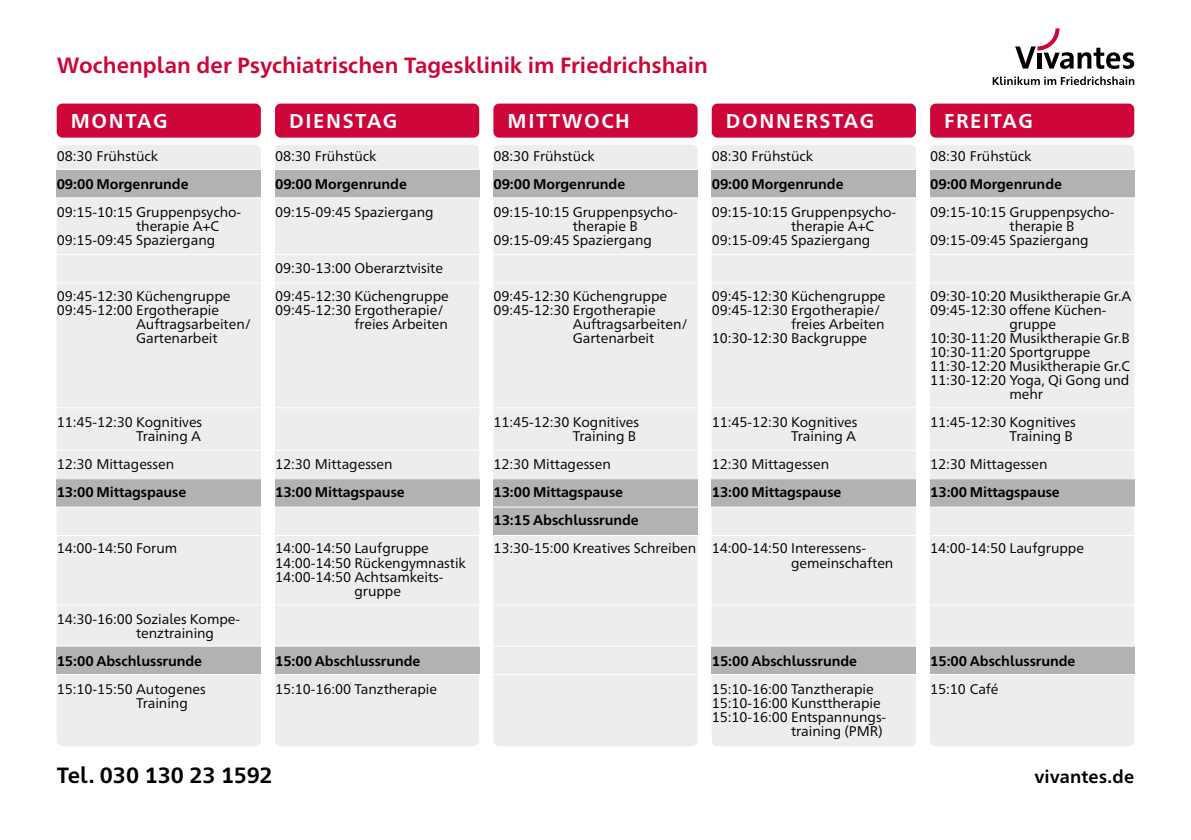
<style>
.page{position:relative;width:1191px;height:840px;background:#fff}
.page>*{position:absolute;margin:0;border:0;box-sizing:border-box;transform-origin:0 0}
.t1{font:700 22px "Frutiger Neue 1450 Pro";color:#ce0539}
.t2{font:700 22px "Frutiger Neue 1450 Pro";letter-spacing:-.005em;color:#000}
.t3{font:700 20px "Frutiger Neue 1450 Pro";letter-spacing:.08em;color:#fff}
.t4{font:700 18px "Frutiger Neue 1450 Pro";letter-spacing:.005em;color:#000}
.t5{font:14px/14px "Frutiger Neue 1450 Pro";letter-spacing:-.005em;color:#000}
.t6{font:700 14px "Frutiger Neue 1450 Pro";letter-spacing:-.005em;color:#000}
</style>
<div class="page">
<div style="left:275px;top:145px;width:204px;height:601px;background:#ededed;border-radius:6px"></div>
<div style="left:493px;top:145px;width:204px;height:601px;background:#ededed;border-radius:6px"></div>
<div style="left:711px;top:145px;width:205px;height:601px;background:#ededed;border-radius:6px"></div>
<div style="left:930px;top:145px;width:204px;height:601px;background:#ededed;border-radius:6px"></div>
<div style="left:57px;top:145px;width:204px;height:601px;background:#ededed;border-radius:6px"></div>
<svg style="left:1015px;top:28px;width:119px;height:41px"></svg>
<svg style="left:992px;top:76px;width:142px;height:9px"></svg>
<div style="left:57px;top:103px;width:204px;height:34px;background:#ce0539;border-radius:6px"></div>
<div style="left:275px;top:103px;width:204px;height:34px;background:#ce0539;border-radius:6px"></div>
<div style="left:493px;top:103px;width:204px;height:34px;background:#ce0539;border-radius:6px"></div>
<div style="left:711px;top:103px;width:205px;height:34px;background:#ce0539;border-radius:6px"></div>
<div style="left:57px;top:169px;width:204px;height:29px;background:#b3b2b2"></div>
<div style="left:275px;top:169px;width:204px;height:29px;background:#b3b2b2"></div>
<div style="left:493px;top:169px;width:204px;height:29px;background:#b3b2b2"></div>
<div style="left:711px;top:169px;width:205px;height:29px;background:#b3b2b2"></div>
<div style="left:930px;top:169px;width:204px;height:29px;background:#b3b2b2"></div>
<div style="left:930px;top:478px;width:204px;height:29px;background:#b3b2b2"></div>
<div style="left:711px;top:478px;width:205px;height:29px;background:#b3b2b2"></div>
<div style="left:493px;top:478px;width:204px;height:29px;background:#b3b2b2"></div>
<div style="left:493px;top:507px;width:204px;height:28px;background:#b3b2b2"></div>
<div style="left:275px;top:478px;width:204px;height:29px;background:#b3b2b2"></div>
<div style="left:275px;top:645px;width:204px;height:29px;background:#b3b2b2"></div>
<div style="left:57px;top:645px;width:204px;height:29px;background:#b3b2b2"></div>
<div style="left:711px;top:645px;width:205px;height:29px;background:#b3b2b2"></div>
<div style="left:930px;top:645px;width:204px;height:29px;background:#b3b2b2"></div>
<div style="left:57px;top:478px;width:204px;height:29px;background:#b3b2b2"></div>
<div style="left:930px;top:103px;width:204px;height:34px;background:#ce0539;border-radius:6px"></div>
<hr style="left:45px;top:169px;width:1100px;height:1px;background:#fff">
<hr style="left:45px;top:197px;width:1100px;height:1px;background:#fff">
<hr style="left:45px;top:254px;width:1100px;height:1px;background:#fff">
<hr style="left:45px;top:282px;width:1100px;height:1px;background:#fff">
<hr style="left:45px;top:407px;width:1100px;height:1px;background:#fff">
<hr style="left:45px;top:449px;width:1100px;height:1px;background:#fff">
<hr style="left:45px;top:478px;width:1100px;height:1px;background:#fff">
<hr style="left:45px;top:534px;width:1100px;height:1px;background:#fff">
<hr style="left:45px;top:506px;width:1100px;height:1px;background:#fff">
<hr style="left:45px;top:604px;width:1100px;height:1px;background:#fff">
<hr style="left:45px;top:645px;width:1100px;height:1px;background:#fff">
<hr style="left:45px;top:673px;width:1100px;height:1px;background:#fff">
<p class="t1" style="left:57px;top:50px;width:653px">Wochenplan der Psychiatrischen Tagesklinik im Friedrichshain</p>
<p class="t3" style="left:71px;top:107px;width:98px">MONTAG</p>
<p class="t3" style="left:289px;top:107px;width:110px">DIENSTAG</p>
<p class="t3" style="left:507px;top:107px;width:124px">MITTWOCH</p>
<p class="t3" style="left:726px;top:107px;width:150px">DONNERSTAG</p>
<p class="t3" style="left:944px;top:107px;width:90px">FREITAG</p>
<p class="t5" style="left:57px;top:148px;width:103px">08:30 Frühstück</p>
<p class="t6" style="left:57px;top:174px;width:133px">09:00 Morgenrunde</p>
<p class="t5" style="left:136px;top:204px;width:107px;text-indent:-79px">09:15-10:15 Gruppenpsycho&shy;therapie A+C</p>
<p class="t5" style="left:57px;top:232px;width:160px">09:15-09:45 Spaziergang</p>
<p class="t5" style="left:57px;top:288px;width:175px">09:45-12:30 Küchengruppe</p>
<p class="t5" style="left:136px;top:302px;width:117px;text-indent:-79px">09:45-12:00 Ergotherapie<br>Auftragsarbeiten/<br>Gartenarbeit</p>
<p class="t5" style="left:275px;top:148px;width:103px">08:30 Frühstück</p>
<p class="t6" style="left:275px;top:174px;width:133px">09:00 Morgenrunde</p>
<p class="t5" style="left:275px;top:204px;width:160px">09:15-09:45 Spaziergang</p>
<p class="t5" style="left:275px;top:260px;width:170px">09:30-13:00 Oberarztvisite</p>
<p class="t5" style="left:275px;top:288px;width:175px">09:45-12:30 Küchengruppe</p>
<p class="t5" style="left:275px;top:302px;width:174px;text-align:right">09:45-12:30 Ergotherapie/ freies Arbeiten</p>
<p class="t5" style="left:493px;top:148px;width:103px">08:30 Frühstück</p>
<p class="t6" style="left:493px;top:174px;width:133px">09:00 Morgenrunde</p>
<p class="t5" style="left:573px;top:204px;width:107px;text-indent:-79px">09:15-10:15 Gruppenpsycho&shy;therapie B</p>
<p class="t5" style="left:493px;top:232px;width:160px">09:15-09:45 Spaziergang</p>
<p class="t5" style="left:493px;top:288px;width:175px">09:45-12:30 Küchengruppe</p>
<p class="t5" style="left:573px;top:302px;width:117px;text-indent:-79px">09:45-12:30 Ergotherapie<br>Auftragsarbeiten/<br>Gartenarbeit</p>
<p class="t5" style="left:711px;top:148px;width:103px">08:30 Frühstück</p>
<p class="t6" style="left:711px;top:174px;width:133px">09:00 Morgenrunde</p>
<p class="t5" style="left:791px;top:204px;width:107px;text-indent:-79px">09:15-10:15 Gruppenpsycho&shy;therapie A+C</p>
<p class="t5" style="left:711px;top:232px;width:160px">09:15-09:45 Spaziergang</p>
<p class="t5" style="left:711px;top:288px;width:175px">09:45-12:30 Küchengruppe</p>
<p class="t5" style="left:711px;top:302px;width:174px;text-align:right">09:45-12:30 Ergotherapie/ freies Arbeiten</p>
<p class="t5" style="left:711px;top:330px;width:157px">10:30-12:30 Backgruppe</p>
<p class="t5" style="left:57px;top:414px;width:147px;text-align:right">11:45-12:30 Kognitives<br>Training A</p>
<p class="t5" style="left:57px;top:456px;width:119px">12:30 Mittagessen</p>
<p class="t6" style="left:57px;top:482px;width:131px">13:00 Mittagspause</p>
<p class="t5" style="left:57px;top:540px;width:122px">14:00-14:50 Forum</p>
<p class="t5" style="left:136px;top:610px;width:106px;text-indent:-79px">14:30-16:00 Soziales Kompe&shy;tenztraining</p>
<p class="t6" style="left:57px;top:650px;width:147px">15:00 Abschlussrunde</p>
<p class="t5" style="left:136px;top:680px;width:71px;text-indent:-79px">15:10-15:50 Autogenes<br>Training</p>
<p class="t5" style="left:275px;top:456px;width:119px">12:30 Mittagessen</p>
<p class="t6" style="left:275px;top:482px;width:131px">13:00 Mittagspause</p>
<p class="t5" style="left:275px;top:540px;width:155px">14:00-14:50 Laufgruppe</p>
<p class="t5" style="left:275px;top:554px;width:192px">14:00-14:50 Rückengymnastik</p>
<p class="t5" style="left:354px;top:568px;width:90px;text-indent:-79px">14:00-14:50 Achtsamkeits&shy;gruppe</p>
<p class="t6" style="left:275px;top:650px;width:147px">15:00 Abschlussrunde</p>
<p class="t5" style="left:275px;top:680px;width:163px">15:10-16:00 Tanztherapie</p>
<p class="t2" style="left:57px;top:759px;width:217px">Tel. 030 130 23 1592</p>
<p class="t5" style="left:493px;top:414px;width:147px;text-align:right">11:45-12:30 Kognitives<br>Training B</p>
<p class="t5" style="left:493px;top:456px;width:119px">12:30 Mittagessen</p>
<p class="t6" style="left:493px;top:482px;width:131px">13:00 Mittagspause</p>
<p class="t6" style="left:493px;top:510px;width:147px">13:15 Abschlussrunde</p>
<p class="t5" style="left:493px;top:540px;width:204px">13:30-15:00 Kreatives Schreiben</p>
<p class="t5" style="left:711px;top:414px;width:147px;text-align:right">11:45-12:30 Kognitives<br>Training A</p>
<p class="t5" style="left:711px;top:456px;width:119px">12:30 Mittagessen</p>
<p class="t6" style="left:711px;top:482px;width:131px">13:00 Mittagspause</p>
<p class="t5" style="left:791px;top:540px;width:104px;text-indent:-79px">14:00-14:50 Interessens&shy;gemeinschaften</p>
<p class="t6" style="left:711px;top:650px;width:147px">15:00 Abschlussrunde</p>
<p class="t5" style="left:711px;top:680px;width:163px">15:10-16:00 Tanztherapie</p>
<p class="t5" style="left:711px;top:694px;width:170px">15:10-16:00 Kunsttherapie</p>
<p class="t5" style="left:711px;top:708px;width:176px;text-align:right">15:10-16:00 Entspannungs&shy;training (PMR)</p>
<p class="t5" style="left:930px;top:148px;width:103px">08:30 Frühstück</p>
<p class="t6" style="left:930px;top:174px;width:133px">09:00 Morgenrunde</p>
<p class="t5" style="left:1009px;top:204px;width:107px;text-indent:-79px">09:15-10:15 Gruppenpsycho&shy;therapie B</p>
<p class="t5" style="left:930px;top:232px;width:160px">09:15-09:45 Spaziergang</p>
<p class="t5" style="left:930px;top:288px;width:203px">09:30-10:20 Musiktherapie Gr.A</p>
<p class="t5" style="left:1009px;top:302px;width:99px;text-indent:-79px">09:45-12:30 offene Küchen&shy;gruppe</p>
<p class="t5" style="left:930px;top:330px;width:201px">10:30-11:20 Musiktherapie Gr.B</p>
<p class="t5" style="left:930px;top:344px;width:162px">10:30-11:20 Sportgruppe</p>
<p class="t5" style="left:930px;top:358px;width:201px">11:30-12:20 Musiktherapie Gr.C</p>
<p class="t5" style="left:930px;top:372px;width:201px;text-align:center">11:30-12:20 Yoga, Qi Gong und mehr</p>
<p class="t5" style="left:930px;top:414px;width:147px;text-align:right">11:45-12:30 Kognitives<br>Training B</p>
<p class="t5" style="left:930px;top:456px;width:119px">12:30 Mittagessen</p>
<p class="t6" style="left:930px;top:482px;width:131px">13:00 Mittagspause</p>
<p class="t5" style="left:930px;top:540px;width:155px">14:00-14:50 Laufgruppe</p>
<p class="t6" style="left:930px;top:650px;width:147px">15:00 Abschlussrunde</p>
<p class="t5" style="left:930px;top:680px;width:70px">15:10 Café</p>
<p class="t4" style="left:1034px;top:763px;width:101px">vivantes.de</p>
</div>
